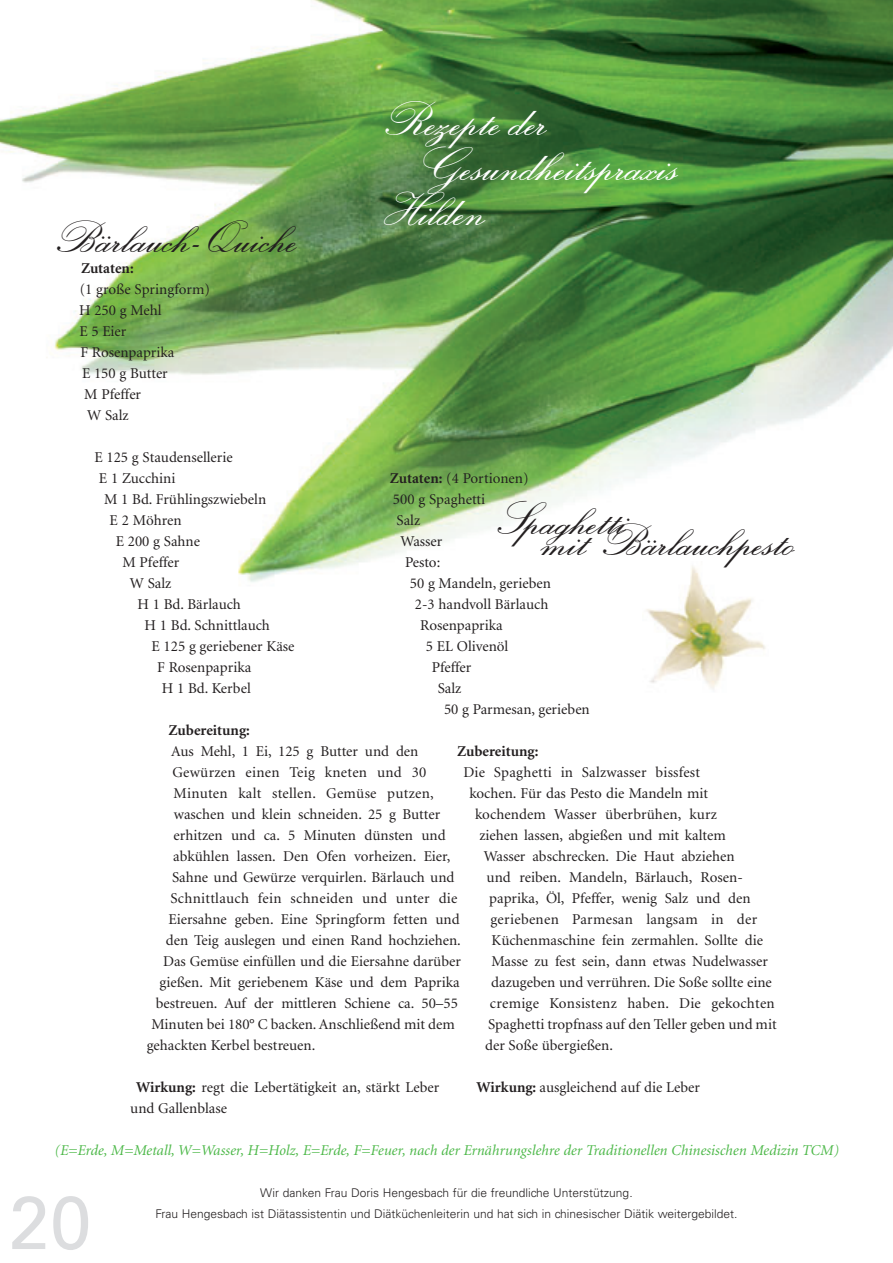
<style>
.page{position:relative;width:893px;height:1263px;background:#fff}
.page>*{position:absolute;margin:0;border:0;box-sizing:border-box;transform-origin:0 0}
.t1{font:75px "Univers";color:#dcdddf}
.t2{font:47.7px "Exmouth";color:#fff}
.t3{font:45px "Exmouth";color:#231f20}
.t4{font:15px/21px "Minion";color:#231f20}
.t5{font:15px "Minion";letter-spacing:.02em;color:#231f20}
.t6{font:italic 15px "Minion";color:#4cb848}
.t7{font:700 15px "Minion";color:#231f20}
.t8{font:300 12px/21px "Univers";color:#231f20;text-align:center}
.s1{font-weight:700}
</style>
<div class="page">
<img style="left:0;top:0;width:892px;height:582px">
<img style="left:642px;top:561px;width:126px;height:128px">
<h2 class="t2" style="left:381px;top:90px;width:172px">Rezepte der</h2>
<h2 class="t2" style="left:417px;top:135px;width:267px">Gesundheitspraxis</h2>
<h2 class="t2" style="left:381px;top:180px;width:111px">Hilden</h2>
<h3 class="t3" style="left:54px;top:210px;width:249px">Barlauch-Quiche</h3>
<p class="t7" style="left:81px;top:262px;width:54px">Zutaten:</p>
<p class="t4" style="left:80px;top:280px;width:132px">(1 große Springform)</p>
<p class="t4" style="left:79px;top:301px;width:84px">H 250 g Mehl</p>
<p class="t4" style="left:79px;top:322px;width:49px">E 5 Eier</p>
<p class="t4" style="left:80px;top:343px;width:96px">F Rosenpaprika</p>
<p class="t4" style="left:82px;top:364px;width:87px">E 150 g Butter</p>
<p class="t4" style="left:84px;top:385px;width:58px">M Pfeffer</p>
<p class="t4" style="left:87px;top:406px;width:43px">W Salz</p>
<p class="t4" style="left:94px;top:448px;width:140px">E 125 g Staudensellerie</p>
<p class="t4" style="left:99px;top:469px;width:78px">E 1 Zucchini</p>
<p class="t4" style="left:104px;top:490px;width:164px">M 1 Bd. Frühlingszwiebeln</p>
<p class="t4" style="left:110px;top:511px;width:73px">E 2 Möhren</p>
<p class="t4" style="left:116px;top:532px;width:86px">E 200 g Sahne</p>
<p class="t4" style="left:122px;top:553px;width:58px">M Pfeffer</p>
<p class="t4" style="left:130px;top:574px;width:43px">W Salz</p>
<p class="t4" style="left:137px;top:595px;width:105px">H 1 Bd. Bärlauch</p>
<p class="t4" style="left:145px;top:616px;width:127px">H 1 Bd. Schnittlauch</p>
<p class="t4" style="left:151px;top:637px;width:144px">E 125 g geriebener Käse</p>
<p class="t4" style="left:157px;top:658px;width:96px">F Rosenpaprika</p>
<p class="t4" style="left:162px;top:679px;width:90px">H 1 Bd. Kerbel</p>
<p class="t7" style="left:169px;top:724px;width:83px">Zubereitung:</p>
<p class="t4" style="left:171px;top:742px;width:249px">Aus Mehl, 1 Ei, 125 g Butter und den</p>
<p class="t5" style="left:172px;top:766px;width:255px">Gewürzen einen Teig kneten und 30</p>
<p class="t5" style="left:173px;top:787px;width:262px">Minuten kalt stellen. Gemüse putzen,</p>
<p class="t4" style="left:174px;top:805px;width:268px">waschen und klein schneiden. 25 g Butter</p>
<p class="t4" style="left:173px;top:826px;width:273px">erhitzen und ca. 5 Minuten dünsten und</p>
<p class="t4" style="left:173px;top:847px;width:279px">abkühlen lassen. Den Ofen vorheizen. Eier,</p>
<p class="t4" style="left:172px;top:868px;width:284px">Sahne und Gewürze verquirlen. Bärlauch und</p>
<p class="t5" style="left:170px;top:892px;width:288px">Schnittlauch fein schneiden und unter die</p>
<p class="t4" style="left:168px;top:910px;width:292px">Eiersahne geben. Eine Springform fetten und</p>
<p class="t4" style="left:166px;top:931px;width:296px">den Teig auslegen und einen Rand hochziehen.</p>
<p class="t4" style="left:163px;top:952px;width:299px">Das Gemüse einfüllen und die Eiersahne darüber</p>
<p class="t4" style="left:159px;top:973px;width:302px">gießen. Mit geriebenem Käse und dem Paprika</p>
<p class="t4" style="left:156px;top:994px;width:303px">bestreuen. Auf der mittleren Schiene ca. 50–55</p>
<p class="t4" style="left:151px;top:1015px;width:305px">Minuten bei 180° C backen. Anschließend mit dem</p>
<p class="t4" style="left:147px;top:1036px;width:170px">gehackten Kerbel bestreuen.</p>
<p class="t4" style="left:130px;top:1078px;width:310px;text-indent:6px"><span class="s1">Wirkung:</span> regt die Lebertätigkeit an, stärkt Leber und Gallenblase</p>
<h3 class="t3" style="left:106px;top:197px;width:14px">..</h3>
<p class="t4" style="left:390px;top:469px;width:140px"><span class="s1">Zutaten:</span> (4 Portionen)</p>
<p class="t4" style="left:393px;top:490px;width:94px">500 g Spaghetti</p>
<p class="t4" style="left:396px;top:511px;width:25px">Salz</p>
<p class="t4" style="left:400px;top:532px;width:43px">Wasser</p>
<p class="t4" style="left:405px;top:553px;width:37px">Pesto:</p>
<p class="t4" style="left:410px;top:574px;width:143px">50 g Mandeln, gerieben</p>
<p class="t4" style="left:415px;top:595px;width:135px">2-3 handvoll Bärlauch</p>
<p class="t4" style="left:420px;top:616px;width:84px">Rosenpaprika</p>
<p class="t4" style="left:426px;top:637px;width:84px">5 EL Olivenöl</p>
<p class="t4" style="left:431px;top:658px;width:41px">Pfeffer</p>
<p class="t4" style="left:438px;top:679px;width:25px">Salz</p>
<p class="t4" style="left:444px;top:700px;width:147px">50 g Parmesan, gerieben</p>
<p class="t7" style="left:457px;top:745px;width:83px">Zubereitung:</p>
<p class="t4" style="left:463px;top:763px;width:238px">Die Spaghetti in Salzwasser bissfest</p>
<p class="t4" style="left:469px;top:784px;width:240px">kochen. Für das Pesto die Mandeln mit</p>
<p class="t4" style="left:475px;top:805px;width:243px">kochendem Wasser überbrühen, kurz</p>
<p class="t4" style="left:479px;top:826px;width:248px">ziehen lassen, abgießen und mit kaltem</p>
<p class="t4" style="left:483px;top:847px;width:252px">Wasser abschrecken. Die Haut abziehen</p>
<p class="t4" style="left:486px;top:868px;width:258px">und reiben. Mandeln, Bärlauch, Rosen-</p>
<p class="t4" style="left:489px;top:889px;width:263px">paprika, Öl, Pfeffer, wenig Salz und den</p>
<p class="t5" style="left:490px;top:913px;width:268px">geriebenen Parmesan langsam in der</p>
<p class="t4" style="left:491px;top:931px;width:273px">Küchenmaschine fein zermahlen. Sollte die</p>
<p class="t4" style="left:491px;top:952px;width:278px">Masse zu fest sein, dann etwas Nudelwasser</p>
<p class="t4" style="left:491px;top:973px;width:282px">dazugeben und verrühren. Die Soße sollte eine</p>
<p class="t5" style="left:490px;top:997px;width:286px">cremige Konsistenz haben. Die gekochten</p>
<p class="t4" style="left:488px;top:1015px;width:290px">Spaghetti tropfnass auf den Teller geben und mit</p>
<p class="t4" style="left:485px;top:1036px;width:129px">der Soße übergießen.</p>
<p class="t4" style="left:476px;top:1078px;width:225px"><span class="s1">Wirkung:</span> ausgleichend auf die Leber</p>
<h3 class="t3" style="left:494px;top:492px;width:138px">Spaghetti</h3>
<h3 class="t3" style="left:545px;top:513px;width:255px">mit Barlauchpesto</h3>
<h3 class="t3" style="left:651px;top:501px;width:14px">..</h3>
<p class="t6" style="left:54px;top:1144px;width:785px">(E=Erde, M=Metall, W=Wasser, H=Holz, E=Erde, F=Feuer, nach der Ernährungslehre der Traditionellen Chinesischen Medizin TCM)</p>
<h1 class="t1" style="left:8px;top:1195px;width:85px">20</h1>
<p class="t8" style="left:155px;top:1183px;width:583px">Wir danken Frau Doris Hengesbach für die freundliche Unterstützung.<br>Frau Hengesbach ist Diätassistentin und Diätküchenleiterin und hat sich in chinesischer Diätik weitergebildet.</p>
</div>
